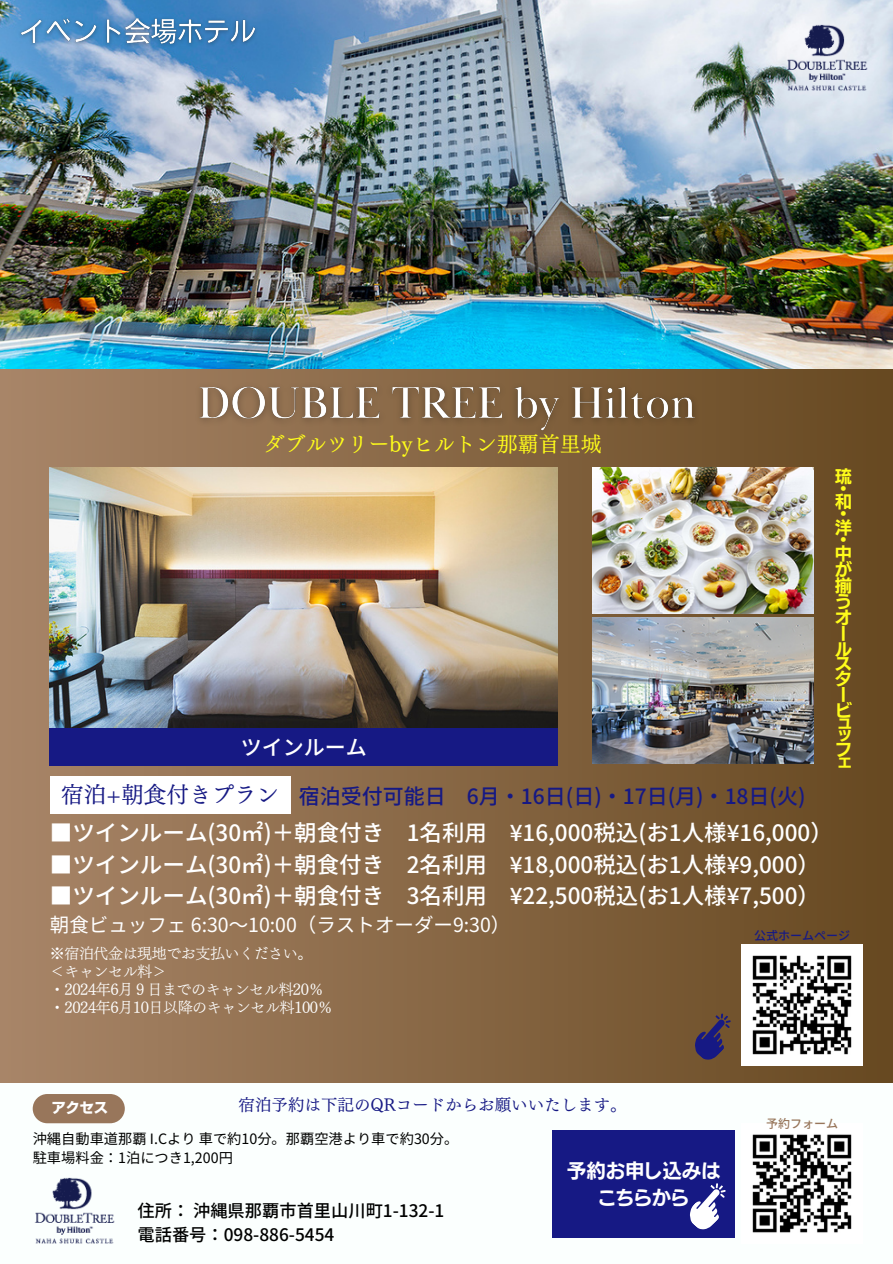
<style>
.page{position:relative;width:893px;height:1264px;background:#fff}
.page>*{position:absolute;margin:0;border:0;box-sizing:border-box;transform-origin:0 0}
.t1{font:500 22.5px "Noto Sans JP";color:#fff}
.t2{font:22.5px "Canva UD Mincho Pr 6 N M";color:#161984}
.t3{font:500 21px "Noto Sans JP";color:#161984}
.t4{font:21px "Canva UD Mincho Pr 6 N M";color:#fffd1a}
.t5{font:500 21px "Noto Sans JP";color:#fff}
.t6{font:19.5px "Noto Sans JP";color:#fff}
.t7{font:19.5px/27px "TEST UD Kakugo Large B";color:#fff;text-align:center}
.t8{font:500 17.25px "Noto Sans JP";color:#000}
.t9{font:17.25px/15.6px "TEST UD Kakugo Large B";color:#fffd1a}
.t10{font:16.5px "Canva UD Mincho Pr 6 N M";color:#161984}
.t11{font:15px "UD Mincho Pr 6 N L";letter-spacing:-.03em;color:#fff}
.t12{font:14.25px "Noto Sans JP";color:#000}
.t13{font:14.1px "Nud Motoya Cedar Std W6";color:#fff}
.t14{font:500 12px "Noto Sans JP";color:#161984}
.t15{font:500 12px "Noto Sans JP";color:#98765b}
</style>
<div class="page">
<div style="left:0;top:0;width:892px;height:1263px;background:linear-gradient(to right,#a78569,#674a23)"></div>
<img style="left:0;top:0;width:892px;height:368px">
<div style="left:0;top:1083px;width:892px;height:180px;background:#fbfffe"></div>
<img style="left:50px;top:467px;width:507px;height:260px">
<div style="left:50px;top:727px;width:508px;height:38px;background:#161984"></div>
<div style="left:33px;top:1093px;width:92px;height:30px;background:#98765b;border-radius:15px"></div>
<img style="left:783px;top:24px;width:86px;height:66px">
<img style="left:34px;top:1177px;width:81px;height:66px">
<svg style="left:688px;top:1013px;width:49px;height:51px;background:#584347"></svg>
<img style="left:592px;top:467px;width:221px;height:147px">
<img style="left:593px;top:617px;width:220px;height:146px">
<div style="left:50px;top:776px;width:240px;height:37px;background:#fff"></div>
<img style="left:742px;top:944px;width:120px;height:120px">
<div style="left:552px;top:1129px;width:182px;height:108px;background:#161984"></div>
<svg style="left:690px;top:1183px;width:36px;height:47px"></svg>
<img style="left:752px;top:1134px;width:100px;height:99px">
<img style="left:188px;top:376px;width:520px;height:69px">
<img style="left:13px;top:10px;width:251px;height:43px">
<p class="t4" style="left:263px;top:433px;width:340px">ダブルツリーbyヒルトン那覇首里城</p>
<p class="t5" style="left:241px;top:730px;width:127px">ツインルーム</p>
<p class="t2" style="left:61px;top:783px;width:219px">宿泊+朝食付きプラン</p>
<p class="t3" style="left:299px;top:779px;width:141px">宿泊受付可能日</p>
<p class="t3" style="left:467px;top:779px;width:340px">6月・16日 (日)・17日 (月)・18日 (火)</p>
<p class="t9" style="left:834px;top:468px;width:19px">琉</p>
<p class="t9" style="left:834px;top:481px;width:19px;line-height:13.2px">・和・洋</p>
<p class="t9" style="left:834px;top:532px;width:19px;line-height:13.8px">・中</p>
<p class="t9" style="left:834px;top:561px;width:19px">が揃うオールスタービ</p>
<p class="t9" style="left:834px;top:716px;width:14px">ュ</p>
<p class="t9" style="left:834px;top:728px;width:16px;line-height:13.8px">ッフェ</p>
<p class="t1" style="left:50px;top:815px;width:784px">■ツインルーム(30㎡)＋朝食付き 1名利用 ¥16,000税込(お1人様¥16,000）</p>
<p class="t1" style="left:50px;top:846px;width:771px">■ツインルーム(30㎡)＋朝食付き 2名利用 ¥18,000税込(お1人様¥9,000）</p>
<p class="t1" style="left:50px;top:878px;width:771px">■ツインルーム(30㎡)＋朝食付き 3名利用 ¥22,500税込(お1人様¥7,500）</p>
<p class="t11" style="left:50px;top:946px;width:264px">※宿泊代金は現地でお支払いください。</p>
<h6 class="t11" style="left:50px;top:964px;width:118px">＜キャンセル料＞</h6>
<h4 class="t11" style="left:50px;top:982px;width:275px">・2024年6月９日までのキャンセル料20％</h4>
<p class="t11" style="left:50px;top:1000px;width:284px">・2024年6月 10日以降のキャンセル料100％</p>
<p class="t6" style="left:50px;top:909px;width:462px">朝食ビュッフェ 6:30～10:00（ラストオーダー9:30）</p>
<p class="t14" style="left:754px;top:925px;width:98px">公式ホームページ</p>
<p class="t13" style="left:51px;top:1100px;width:58px">アクセス</p>
<p class="t10" style="left:238px;top:1096px;width:389px">宿泊予約は下記のQRコードからお願いいたします。</p>
<p class="t12" style="left:33px;top:1127px;width:427px">沖縄自動車道那覇 I.Cより車で約10分。那覇空港より車で約30分。</p>
<p class="t12" style="left:33px;top:1146px;width:202px">駐車場料金：1泊につき1,200円</p>
<h3 class="t8" style="left:137px;top:1197px;width:308px">住所：沖縄県那覇市首里山川町1-132-1</h3>
<h3 class="t8" style="left:137px;top:1220px;width:198px">電話番号：098-886-5454</h3>
<h5 class="t7" style="left:566px;top:1156px;width:155px">予約お申し込みはこちらから</h5>
<p class="t15" style="left:766px;top:1114px;width:74px">予約フォーム</p>
</div>
